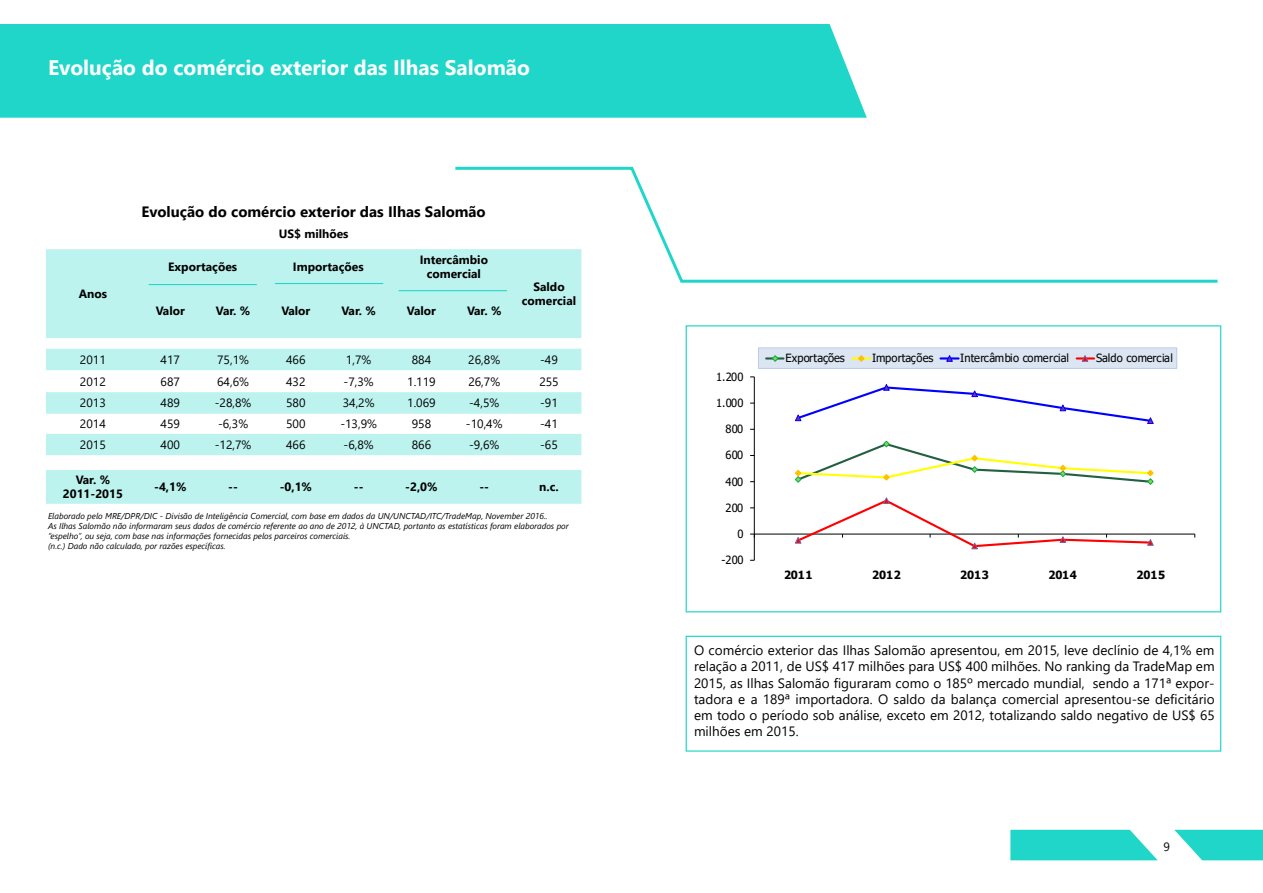
<style>
.page{position:relative;width:1263px;height:893px;background:#fff}
.page>*{position:absolute;margin:0;border:0;box-sizing:border-box;transform-origin:0 0}
.t1{font:700 21px "Segoe UI";color:#fff}
.t2{font:700 15px "Segoe UI";color:#000}
.t3{font:13.5px/16.2px "Segoe UI";color:#000;text-align:justify}
.t4{font:12px "Segoe UI";color:#000}
.t5{font:700 12px/14.4px "Segoe UI";color:#000;text-align:center}
.t6{font:11.4px "Tahoma";letter-spacing:.005em;color:#000}
.t7{font:700 11.4px "Tahoma";letter-spacing:-.01em;color:#000}
.t8{font:italic 8.55px/10.2px "Segoe UI";color:#000}
</style>
<div class="page">
<div style="left:0;top:24px;width:867px;height:94px;background:#20d6c9"></div>
<svg style="left:1010px;top:830px;width:148px;height:30px;background:#36dace"></svg>
<svg style="left:1174px;top:830px;width:89px;height:30px"></svg>
<svg style="left:455px;top:166px;width:763px;height:118px"></svg>
<div style="left:686px;top:325px;width:535px;height:287px;border:1px solid #20d6c9"></div>
<div style="left:686px;top:636px;width:535px;height:116px;border:1px solid #20d6c9"></div>
<svg style="left:46px;top:249px;width:535px;height:255px;background:#c0f3f0"></svg>
<svg style="left:46px;top:370px;width:535px;height:100px"></svg>
<hr style="left:149px;top:284px;width:108px;height:1px;background:#20d6c9">
<hr style="left:275px;top:283px;width:108px;height:1px;background:#20d6c9">
<hr style="left:399px;top:290px;width:108px;height:1px;background:#20d6c9">
<hr style="left:754px;top:377px;width:1px;height:183px;background:#000">
<hr style="left:754px;top:534px;width:441px;height:1px;background:#000">
<svg style="left:795px;top:440px;width:359px;height:45px"></svg>
<svg style="left:795px;top:384px;width:359px;height:40px"></svg>
<svg style="left:794px;top:497px;width:360px;height:52px"></svg>
<div style="left:758px;top:348px;width:419px;height:20px;background:#dce6f2"></div>
<div style="left:758px;top:347px;width:419px;height:22px;border:1px solid #b9cde5"></div>
<hr style="left:766px;top:357px;width:17px;height:3px;background:#226041">
<svg style="left:771px;top:355px;width:8px;height:7px"></svg>
<hr style="left:852px;top:357px;width:18px;height:3px;background:#ff0">
<svg style="left:857px;top:355px;width:8px;height:7px"></svg>
<hr style="left:940px;top:357px;width:18px;height:3px;background:#00f">
<svg style="left:946px;top:355px;width:7px;height:7px"></svg>
<hr style="left:1077px;top:357px;width:17px;height:3px;background:#f00">
<svg style="left:1081px;top:355px;width:8px;height:7px"></svg>
<h1 class="t1" style="left:48px;top:51px;width:483px">Evolução do comércio exterior das Ilhas Salomão</h1>
<p class="t2" style="left:142px;top:200px;width:346px">Evolução do comércio exterior das Ilhas Salomão</p>
<p class="t5" style="left:279px;top:226px;width:71px">US$ milhões</p>
<p class="t5" style="left:79px;top:286px;width:30px">Anos</p>
<p class="t5" style="left:168px;top:259px;width:70px">Exportações</p>
<p class="t5" style="left:293px;top:259px;width:72px">Importações</p>
<p class="t5" style="left:420px;top:252px;width:70px">Intercâmbio comercial</p>
<p class="t5" style="left:156px;top:304px;width:31px">Valor</p>
<p class="t5" style="left:216px;top:304px;width:36px">Var. %</p>
<p class="t5" style="left:281px;top:304px;width:31px">Valor</p>
<p class="t5" style="left:341px;top:304px;width:36px">Var. %</p>
<p class="t5" style="left:407px;top:304px;width:31px">Valor</p>
<p class="t5" style="left:467px;top:304px;width:36px">Var. %</p>
<p class="t5" style="left:522px;top:279px;width:56px">Saldo comercial</p>
<p class="t4" style="left:80px;top:350px;width:27px">2011</p>
<p class="t4" style="left:161px;top:350px;width:21px">417</p>
<p class="t4" style="left:217px;top:350px;width:33px">75,1%</p>
<p class="t4" style="left:286px;top:350px;width:21px">466</p>
<p class="t4" style="left:346px;top:350px;width:27px">1,7%</p>
<p class="t4" style="left:412px;top:350px;width:21px">884</p>
<p class="t4" style="left:468px;top:350px;width:33px">26,8%</p>
<p class="t4" style="left:540px;top:350px;width:19px">-49</p>
<p class="t4" style="left:80px;top:372px;width:27px">2012</p>
<p class="t4" style="left:161px;top:372px;width:21px">687</p>
<p class="t4" style="left:217px;top:372px;width:33px">64,6%</p>
<p class="t4" style="left:286px;top:372px;width:21px">432</p>
<p class="t4" style="left:344px;top:372px;width:32px">-7,3%</p>
<p class="t4" style="left:407px;top:372px;width:30px">1.119</p>
<p class="t4" style="left:468px;top:372px;width:33px">26,7%</p>
<p class="t4" style="left:539px;top:372px;width:21px">255</p>
<p class="t4" style="left:80px;top:393px;width:27px">2013</p>
<p class="t4" style="left:161px;top:393px;width:21px">489</p>
<p class="t4" style="left:215px;top:393px;width:38px">-28,8%</p>
<p class="t4" style="left:286px;top:393px;width:21px">580</p>
<p class="t4" style="left:343px;top:393px;width:33px">34,2%</p>
<p class="t4" style="left:407px;top:393px;width:30px">1.069</p>
<p class="t4" style="left:469px;top:393px;width:32px">-4,5%</p>
<p class="t4" style="left:540px;top:393px;width:19px">-91</p>
<p class="t4" style="left:80px;top:414px;width:27px">2014</p>
<p class="t4" style="left:161px;top:414px;width:21px">459</p>
<p class="t4" style="left:218px;top:414px;width:32px">-6,3%</p>
<p class="t4" style="left:286px;top:414px;width:21px">500</p>
<p class="t4" style="left:340px;top:414px;width:38px">-13,9%</p>
<p class="t4" style="left:412px;top:414px;width:21px">958</p>
<p class="t4" style="left:466px;top:414px;width:38px">-10,4%</p>
<p class="t4" style="left:540px;top:414px;width:19px">-41</p>
<p class="t4" style="left:80px;top:435px;width:27px">2015</p>
<p class="t4" style="left:161px;top:435px;width:21px">400</p>
<p class="t4" style="left:215px;top:435px;width:38px">-12,7%</p>
<p class="t4" style="left:286px;top:435px;width:21px">466</p>
<p class="t4" style="left:344px;top:435px;width:32px">-6,8%</p>
<p class="t4" style="left:412px;top:435px;width:21px">866</p>
<p class="t4" style="left:469px;top:435px;width:32px">-9,6%</p>
<p class="t4" style="left:540px;top:435px;width:19px">-65</p>
<p class="t5" style="left:63px;top:472px;width:62px">Var. %<br>2011-2015</p>
<p class="t5" style="left:154px;top:480px;width:34px">-4,1%</p>
<p class="t5" style="left:228px;top:480px;width:11px">--</p>
<p class="t5" style="left:280px;top:480px;width:34px">-0,1%</p>
<p class="t5" style="left:354px;top:480px;width:11px">--</p>
<p class="t5" style="left:405px;top:480px;width:34px">-2,0%</p>
<p class="t5" style="left:479px;top:480px;width:11px">--</p>
<p class="t5" style="left:539px;top:480px;width:21px">n.c.</p>
<p class="t8" style="left:48px;top:510px;width:522px">Elaborado pelo MRE/DPR/DIC - Divisão de Inteligência Comercial, com base em dados da UN/UNCTAD/ITC/TradeMap, November 2016..<br>As Ilhas Salomão não informaram seus dados de comércio referente ao ano de 2012, à UNCTAD, portanto as estatísticas foram elaborados por “espelho”, ou seja, com base nas informações fornecidas pelos parceiros comerciais.<br>(n.c.) Dado não calculado, por razões específicas.</p>
<p class="t6" style="left:716px;top:369px;width:29px">1.200</p>
<p class="t6" style="left:716px;top:395px;width:29px">1.000</p>
<p class="t6" style="left:725px;top:421px;width:19px">800</p>
<p class="t6" style="left:725px;top:447px;width:19px">600</p>
<p class="t6" style="left:725px;top:474px;width:19px">400</p>
<p class="t6" style="left:725px;top:500px;width:19px">200</p>
<p class="t6" style="left:738px;top:526px;width:8px">0</p>
<p class="t6" style="left:721px;top:552px;width:24px">-200</p>
<p class="t6" style="left:786px;top:350px;width:61px">Exportações</p>
<p class="t6" style="left:872px;top:350px;width:63px">Importações</p>
<p class="t6" style="left:960px;top:350px;width:110px">Intercâmbio comercial</p>
<p class="t6" style="left:1096px;top:350px;width:78px">Saldo comercial</p>
<p class="t7" style="left:784px;top:567px;width:30px">2011</p>
<p class="t7" style="left:872px;top:567px;width:30px">2012</p>
<p class="t7" style="left:960px;top:567px;width:30px">2013</p>
<p class="t7" style="left:1048px;top:567px;width:30px">2014</p>
<p class="t7" style="left:1136px;top:567px;width:30px">2015</p>
<p class="t3" style="left:694px;top:642px;width:522px">O comércio exterior das Ilhas Salomão apresentou, em 2015, leve declínio de 4,1% em relação a 2011, de US$ 417 milhões para US$ 400 milhões. No ranking da TradeMap em 2015, as Ilhas Salomão figuraram como o 185º mercado mundial, sendo a 171ª expor&shy;tadora e a 189ª importadora. O saldo da balança comercial apresentou-se deficitário em todo o período sob análise, exceto em 2012, totalizando saldo negativo de US$ 65 milhões em 2015.</p>
<p class="t4" style="left:1163px;top:837px;width:8px">9</p>
</div>
